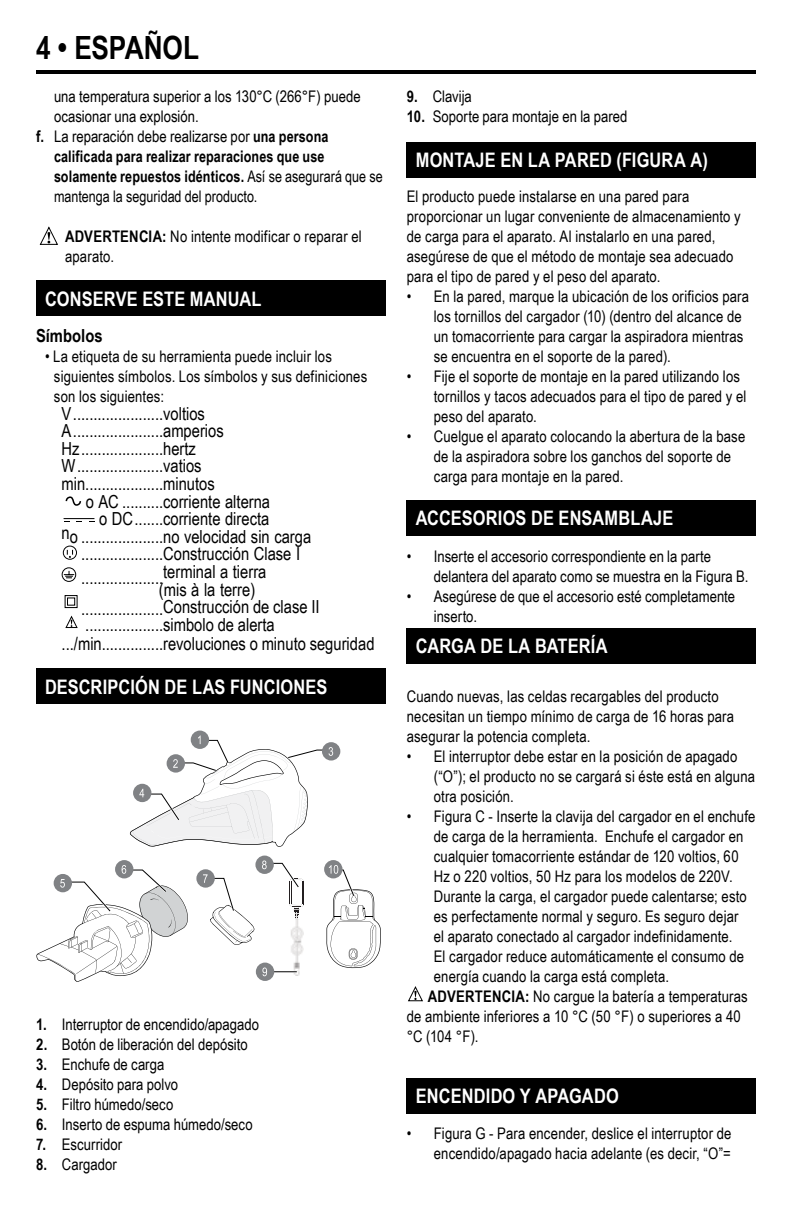
<style>
.page{position:relative;width:792px;height:1224px;background:#fff}
.page>*{position:absolute;margin:0;border:0;box-sizing:border-box;transform-origin:0 0}
.t1{font:700 32px "Arial Narrow";letter-spacing:-.005em;color:#000}
.t2{font:700 20px "Arial Narrow";letter-spacing:.01em;color:#fff}
.t3{font:18px "Arial Narrow";color:#000}
.t4{font:700 18px "Arial Narrow";color:#000}
.t5{font:16px/20px "Arial Narrow";letter-spacing:.01em;color:#000}
.t6{font:700 16px "Arial Narrow";letter-spacing:.005em;color:#000;scale:.96 1}
.t7{font:16px "Arial Narrow";letter-spacing:.01em;color:#000;scale:.96 1}
.s1{font-weight:700}
.s2{font-weight:400}
</style>
<div class="page">
<hr style="left:36px;top:70px;width:720px;height:4px;background:#000">
<svg style="left:39px;top:226px;width:19px;height:19px"></svg>
<div style="left:36px;top:280px;width:349px;height:36px;background:#000"></div>
<svg style="left:65px;top:496px;width:17px;height:10px"></svg>
<hr style="left:64px;top:518px;width:30px;height:1px;background:#000">
<svg style="left:63px;top:546px;width:14px;height:14px"></svg>
<div style="left:62px;top:568px;width:14px;height:14px;border:1px solid #000;border-radius:50%"></div>
<svg style="left:64px;top:571px;width:10px;height:7px"></svg>
<svg style="left:65px;top:595px;width:13px;height:13px"></svg>
<svg style="left:65px;top:615px;width:13px;height:13px"></svg>
<div style="left:36px;top:668px;width:349px;height:36px;background:#000"></div>
<div style="left:407px;top:142px;width:349px;height:36px;background:#000"></div>
<div style="left:407px;top:500px;width:349px;height:36px;background:#000"></div>
<div style="left:407px;top:628px;width:349px;height:36px;background:#000"></div>
<svg style="left:408px;top:986px;width:15px;height:16px"></svg>
<div style="left:407px;top:1078px;width:349px;height:36px;background:#000"></div>
<img style="left:291px;top:919px;width:13px;height:56px">
<svg style="left:289px;top:904px;width:15px;height:15px"></svg>
<hr style="left:265px;top:971px;width:32px;height:2px;background:#fff">
<hr style="left:265px;top:971px;width:32px;height:1px;background:#000">
<div style="left:191px;top:731px;width:18px;height:18px;background:#808285;border-radius:50%"></div>
<div style="left:256px;top:963px;width:18px;height:18px;background:#808285;border-radius:50%"></div>
<svg style="left:262px;top:968px;width:5px;height:8px"></svg>
<div style="left:322px;top:742px;width:18px;height:19px;background:#808285;border-radius:50%"></div>
<div style="left:196px;top:869px;width:19px;height:19px;background:#808285;border-radius:50%"></div>
<svg style="left:203px;top:874px;width:51px;height:71px"></svg>
<div style="left:115px;top:860px;width:18px;height:18px;background:#808285;border-radius:50%"></div>
<svg style="left:36px;top:865px;width:152px;height:117px"></svg>
<svg style="left:324px;top:860px;width:19px;height:18px"></svg>
<svg style="left:326px;top:865px;width:55px;height:103px"></svg>
<svg style="left:130px;top:735px;width:206px;height:112px"></svg>
<div style="left:255px;top:856px;width:19px;height:18px;background:#808285;border-radius:50%"></div>
<svg style="left:262px;top:860px;width:42px;height:30px"></svg>
<h1 class="t1" style="left:36px;top:24px;width:165px">4 • ESPAÑOL</h1>
<p class="t5" style="left:54px;top:85px;width:308px">una temperatura superior a los 130°C (266°F) puede</p>
<p class="t5" style="left:54px;top:105px;width:146px">ocasionar una explosión.</p>
<p class="t5" style="left:36px;top:125px;width:294px"><span class="s1">f.</span> La reparación debe realizarse por <span class="s1">una persona</span></p>
<p class="t6" style="left:54px;top:144px;width:283px">calificada para realizar reparaciones que use</p>
<p class="t6" style="left:54px;top:164px;width:344px">solamente repuestos idénticos. <span class="s2">Así se asegurará que se</span></p>
<p class="t7" style="left:54px;top:184px;width:213px">mantenga la seguridad del producto.</p>
<p class="t5" style="left:65px;top:226px;width:298px"><span class="s1">ADVERTENCIA:</span> No intente modificar o reparar el aparato.</p>
<p class="t2" style="left:45px;top:284px;width:218px">CONSERVE ESTE MANUAL</p>
<p class="t4" style="left:36px;top:322px;width:68px">Símbolos</p>
<p class="t5" style="left:54px;top:346px;width:315px;text-indent:-9px">• La etiqueta de su herramienta puede incluir los siguientes símbolos. Los símbolos y sus definiciones son los siguientes:</p>
<p class="t3" style="left:62px;top:400px;width:145px">V......................voltios</p>
<p class="t3" style="left:62px;top:418px;width:164px">A......................amperios</p>
<p class="t3" style="left:62px;top:435px;width:136px">Hz....................hertz</p>
<p class="t3" style="left:62px;top:453px;width:142px">W.....................vatios</p>
<p class="t3" style="left:62px;top:471px;width:155px">min...................minutos</p>
<p class="t3" style="left:86px;top:488px;width:186px">o AC ..........corriente alterna</p>
<p class="t3" style="left:99px;top:506px;width:172px">o DC.......corriente directa</p>
<p class="t3" style="left:62px;top:523px;width:251px">no ....................no velocidad sin carga</p>
<p class="t3" style="left:81px;top:541px;width:220px">....................Construcción Clase I</p>
<p class="t3" style="left:81px;top:565px;width:187px">....................terminal a tierra</p>
<p class="t3" style="left:159px;top:576px;width:98px">(mis à la terre)</p>
<p class="t3" style="left:81px;top:594px;width:240px">....................Construcción de clase II</p>
<p class="t3" style="left:85px;top:611px;width:191px">...................simbolo de alerta</p>
<p class="t3" style="left:62px;top:630px;width:314px">.../min...............revoluciones o minuto seguridad</p>
<p class="t2" style="left:45px;top:671px;width:284px">DESCRIPCIÓN DE LAS FUNCIONES</p>
<p class="t5" style="left:36px;top:1014px;width:225px"><span class="s1">1.</span> Interruptor de encendido/apagado</p>
<p class="t5" style="left:36px;top:1034px;width:213px"><span class="s1">2.</span> Botón de liberación del depósito</p>
<p class="t5" style="left:36px;top:1054px;width:130px"><span class="s1">3.</span> Enchufe de carga</p>
<p class="t5" style="left:36px;top:1074px;width:144px"><span class="s1">4.</span> Depósito para polvo</p>
<p class="t5" style="left:36px;top:1094px;width:139px"><span class="s1">5.</span> Filtro húmedo/seco</p>
<p class="t5" style="left:36px;top:1114px;width:218px"><span class="s1">6.</span> Inserto de espuma húmedo/seco</p>
<p class="t5" style="left:36px;top:1134px;width:88px"><span class="s1">7.</span> Escurridor</p>
<p class="t5" style="left:36px;top:1154px;width:82px"><span class="s1">8.</span> Cargador</p>
<p class="t5" style="left:407px;top:85px;width:67px"><span class="s1">9.</span> Clavija</p>
<p class="t5" style="left:407px;top:105px;width:222px"><span class="s1">10.</span> Soporte para montaje en la pared</p>
<p class="t2" style="left:416px;top:145px;width:294px">MONTAJE EN LA PARED (FIGURA A)</p>
<p class="t5" style="left:407px;top:185px;width:336px">El producto puede instalarse en una pared para proporcionar un lugar conveniente de almacenamiento y de carga para el aparato. Al instalarlo en una pared, asegúrese de que el método de montaje sea adecuado para el tipo de pared y el peso del aparato.</p>
<p class="t5" style="left:434px;top:285px;width:317px;text-indent:-27px">• En la pared, marque la ubicación de los orificios para los tornillos del cargador (10) (dentro del alcance de un tomacorriente para cargar la aspiradora mientras se encuentra en el soporte de la pared).</p>
<p class="t5" style="left:434px;top:365px;width:314px;text-indent:-27px">• Fije el soporte de montaje en la pared utilizando los tornillos y tacos adecuados para el tipo de pared y el peso del aparato.</p>
<p class="t5" style="left:434px;top:425px;width:313px;text-indent:-27px">• Cuelgue el aparato colocando la abertura de la base de la aspiradora sobre los ganchos del soporte de carga para montaje en la pared.</p>
<p class="t2" style="left:416px;top:503px;width:259px">ACCESORIOS DE ENSAMBLAJE</p>
<p class="t5" style="left:434px;top:545px;width:316px;text-indent:-27px">• Inserte el accesorio correspondiente en la parte delantera del aparato como se muestra en la Figura B.</p>
<p class="t5" style="left:434px;top:585px;width:303px;text-indent:-27px">• Asegúrese de que el accesorio esté completamente inserto.</p>
<p class="t2" style="left:416px;top:631px;width:193px">CARGA DE LA BATERÍA</p>
<p class="t5" style="left:407px;top:685px;width:329px">Cuando nuevas, las celdas recargables del producto necesitan un tiempo mínimo de carga de 16 horas para asegurar la potencia completa.</p>
<p class="t5" style="left:434px;top:745px;width:323px;text-indent:-27px">• El interruptor debe estar en la posición de apagado (“O”); el producto no se cargará si éste está en alguna otra posición.</p>
<p class="t5" style="left:407px;top:805px;width:350px">• Figura C - Inserte la clavija del cargador en el enchufe</p>
<p class="t5" style="left:434px;top:825px;width:311px">de carga de la herramienta. Enchufe el cargador en</p>
<p class="t5" style="left:434px;top:845px;width:306px">cualquier tomacorriente estándar de 120 voltios, 60</p>
<p class="t5" style="left:434px;top:865px;width:301px">Hz o 220 voltios, 50 Hz para los modelos de 220V.</p>
<p class="t5" style="left:434px;top:885px;width:314px">Durante la carga, el cargador puede calentarse; esto</p>
<p class="t5" style="left:434px;top:905px;width:306px">es perfectamente normal y seguro. Es seguro dejar</p>
<p class="t5" style="left:434px;top:925px;width:300px">el aparato conectado al cargador indefinidamente.</p>
<p class="t5" style="left:434px;top:945px;width:312px">El cargador reduce automáticamente el consumo de</p>
<p class="t5" style="left:434px;top:965px;width:237px">energía cuando la carga está completa.</p>
<p class="t5" style="left:428px;top:985px;width:321px"><span class="s1">ADVERTENCIA:</span> No cargue la batería a temperaturas</p>
<p class="t5" style="left:407px;top:1005px;width:336px">de ambiente inferiores a 10 °C (50 °F) o superiores a 40</p>
<p class="t5" style="left:407px;top:1025px;width:73px">°C (104 °F).</p>
<p class="t2" style="left:416px;top:1081px;width:204px">ENCENDIDO Y APAGADO</p>
<p class="t5" style="left:407px;top:1123px;width:326px;text-align:right">• Figura G - Para encender, deslice el interruptor de encendido/apagado hacia adelante (es decir, “O”=</p>
</div>
